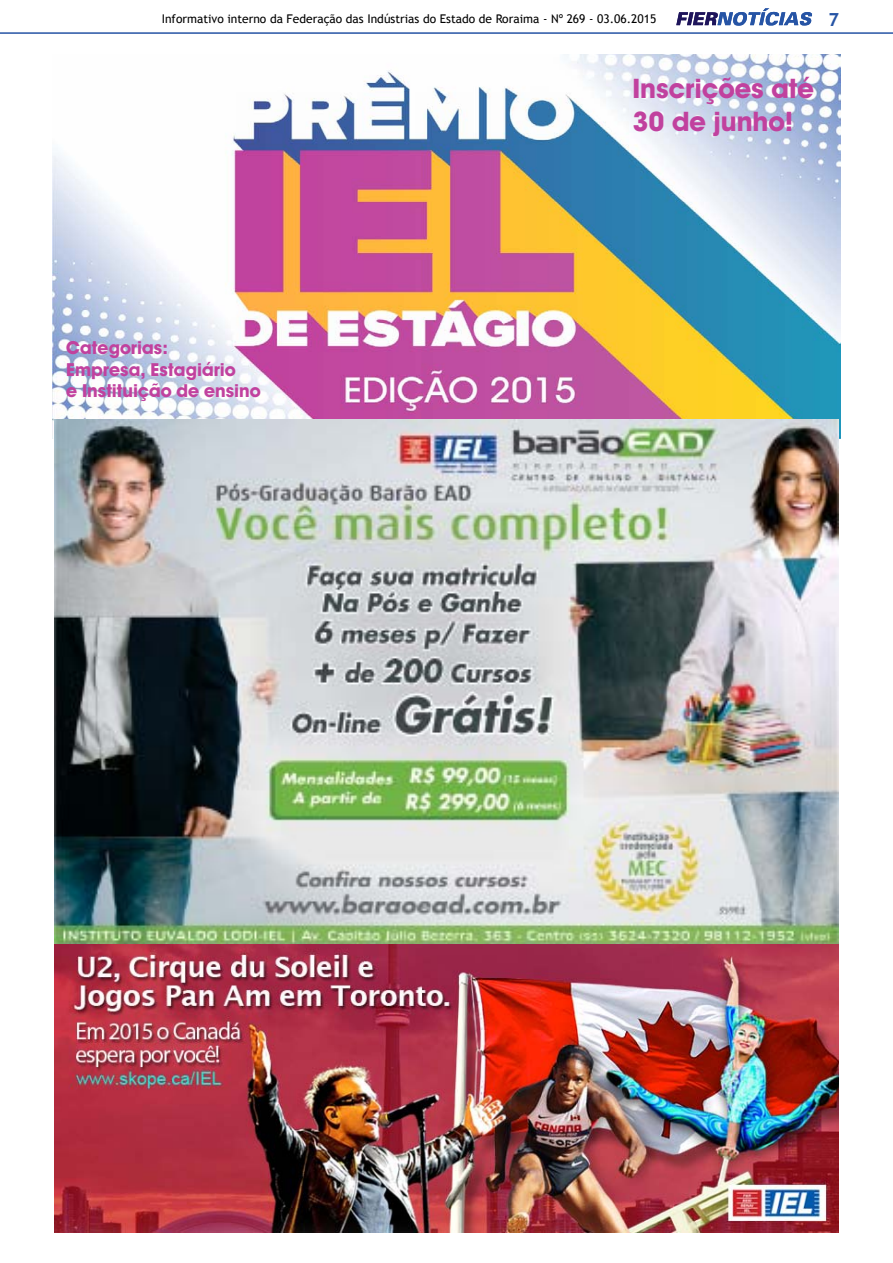
<style>
.page{position:relative;width:893px;height:1263px;background:#fff}
.page>*{position:absolute;margin:0;border:0;box-sizing:border-box;transform-origin:0 0}
.t1{font:27px/32.4px "Avant Guard Bold SWFTE";color:#c1419e}
.t2{font:18px/21.6px "Avant Guard Bold SWFTE";color:#c1419e}
.t3{font:700 18px "Trebuchet MS";color:#2654a5}
.t4{font:12px "Trebuchet MS";color:#000}
</style>
<div class="page">
<svg style="left:676px;top:8px;width:136px;height:18px"></svg>
<hr style="left:0;top:32px;width:893px;height:2px;background:#2654a5">
<img style="left:53px;top:54px;width:787px;height:385px">
<img style="left:54px;top:420px;width:785px;height:812px">
<p class="t4" style="left:162px;top:11px;width:496px">Informativo interno da Federação das Indústrias do Estado de Roraima - Nº 269 - 03.06.2015</p>
<h2 class="t3" style="left:828px;top:8px;width:12px">7</h2>
<h2 class="t2" style="left:66px;top:337px;width:196px">Categorias:<br>Empresa, Estagiário<br>e Instituição de ensino</h2>
<h1 class="t1" style="left:632px;top:72px;width:183px">Inscrições até<br>30 de junho!</h1>
</div>
